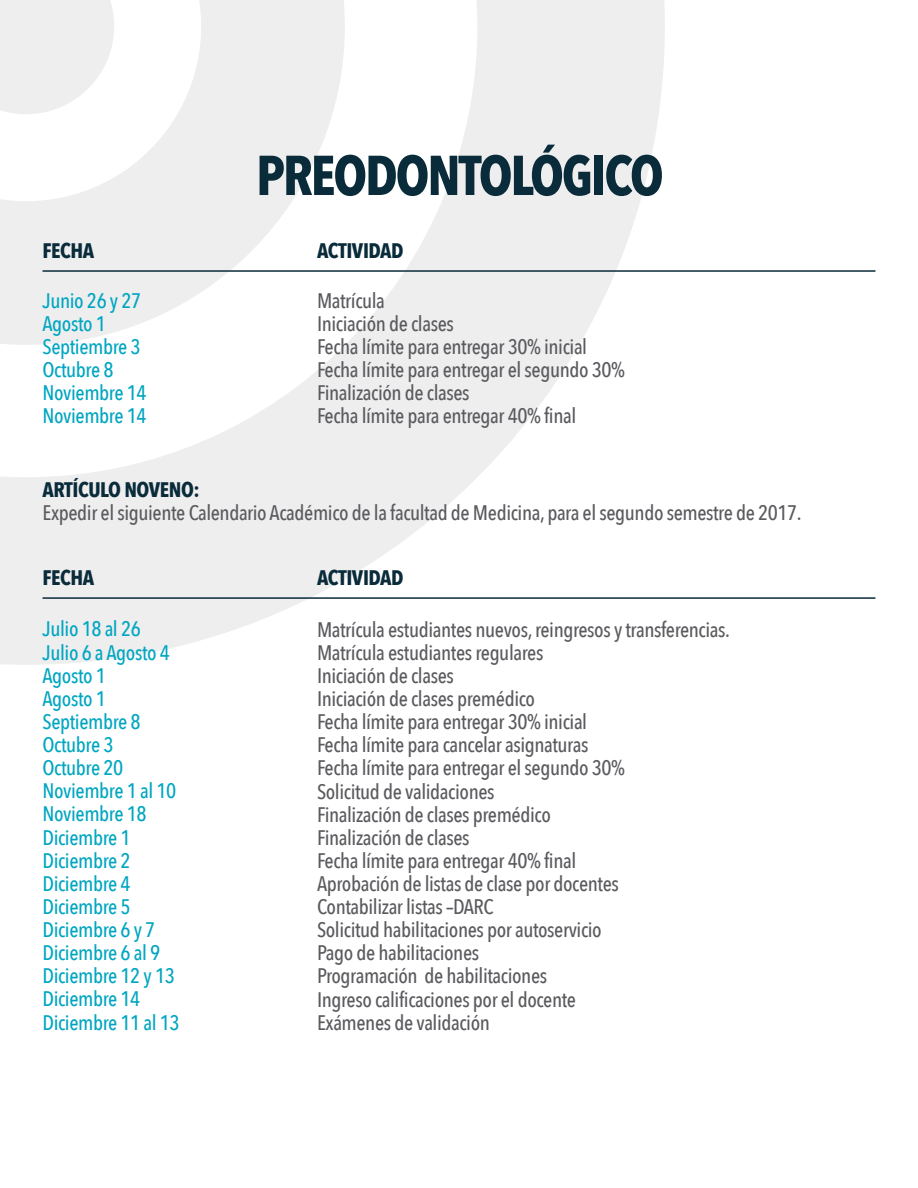
<style>
.page{position:relative;width:918px;height:1188px;background:#fff}
.page>*{position:absolute;margin:0;border:0;box-sizing:border-box;transform-origin:0 0}
.t1{font:700 55.5px "Avenir Next Condensed";letter-spacing:-.04em;color:#092b3a}
.t2{font:500 21px/23.1px "Avenir Next Condensed";letter-spacing:-.02em;color:#5b5b5f}
.t3{font:500 21px/23.1px "Avenir Next Condensed";letter-spacing:-.02em;color:#00a6c1}
.t4{font:700 21px "Avenir Next Condensed";letter-spacing:-.02em;color:#092b3a}
</style>
<div class="page">
<svg style="left:0;top:0;width:665px;height:665px;fill:#eeeeef"></svg>
<svg style="left:0;top:0;width:346px;height:345px;fill:#eeeeef"></svg>
<svg style="left:0;top:0;width:115px;height:114px;background:#f0f0f1"></svg>
<hr style="left:43px;top:270px;width:832px;height:2px;background:#092b3a">
<hr style="left:43px;top:597px;width:832px;height:2px;background:#092b3a">
<h1 class="t1" style="left:256px;top:142px;width:409px">PREODONTOLÓGICO</h1>
<p class="t4" style="left:43px;top:237px;width:53px">FECHA</p>
<p class="t4" style="left:317px;top:237px;width:88px">ACTIVIDAD</p>
<p class="t3" style="left:43px;top:289px;width:106px">Junio 26 y 27<br>Agosto 1<br>Septiembre 3<br>Octubre 8<br>Noviembre 14<br>Noviembre 14</p>
<p class="t2" style="left:317px;top:289px;width:310px">Matrícula<br>Iniciación de clases<br>Fecha límite para entregar 30% inicial<br>Fecha límite para entregar el segundo 30%<br>Finalización de clases<br>Fecha límite para entregar 40% final</p>
<p class="t4" style="left:43px;top:477px;width:159px">ARTÍCULO NOVENO:</p>
<p class="t2" style="left:43px;top:501px;width:761px">Expedir el siguiente Calendario Académico de la facultad de Medicina, para el segundo semestre de 2017.</p>
<p class="t4" style="left:43px;top:565px;width:53px">FECHA</p>
<p class="t4" style="left:317px;top:565px;width:88px">ACTIVIDAD</p>
<p class="t3" style="left:43px;top:618px;width:139px">Julio 18 al 26<br>Julio 6 a Agosto 4<br>Agosto 1<br>Agosto 1<br>Septiembre 8<br>Octubre 3<br>Octubre 20<br>Noviembre 1 al 10<br>Noviembre 18<br>Diciembre 1<br>Diciembre 2<br>Diciembre 4<br>Diciembre 5<br>Diciembre 6 y 7<br>Diciembre 6 al 9<br>Diciembre 12 y 13<br>Diciembre 14<br>Diciembre 11 al 13</p>
<p class="t2" style="left:317px;top:618px;width:414px">Matrícula estudiantes nuevos, reingresos y transferencias.<br>Matrícula estudiantes regulares<br>Iniciación de clases<br>Iniciación de clases premédico<br>Fecha límite para entregar 30% inicial<br>Fecha límite para cancelar asignaturas<br>Fecha límite para entregar el segundo 30%<br>Solicitud de validaciones<br>Finalización de clases premédico<br>Finalización de clases<br>Fecha límite para entregar 40% final<br>Aprobación de listas de clase por docentes<br>Contabilizar listas –DARC<br>Solicitud habilitaciones por autoservicio<br>Pago de habilitaciones<br>Programación de habilitaciones<br>Ingreso calificaciones por el docente<br>Exámenes de validación</p>
</div>
